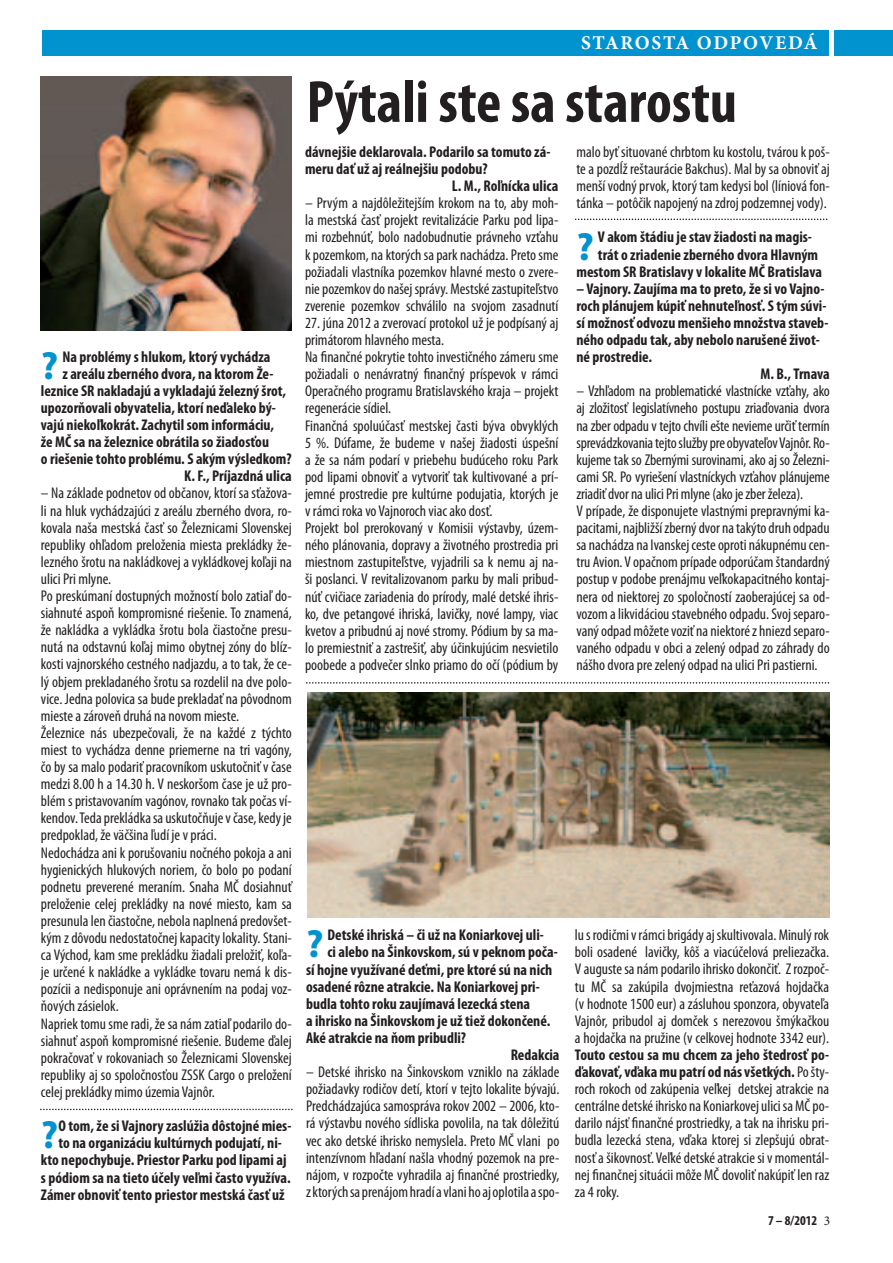
<style>
.page{position:relative;width:893px;height:1263px;background:#fff}
.page>*{position:absolute;margin:0;border:0;box-sizing:border-box;transform-origin:0 0}
.t1{font:700 condensed 60px "Myriad Pro";color:#231f20}
.t2{font:700 39.45px "Myriad Pro";color:#0093d0}
.t3{font:700 19.5px "Minion Pro";letter-spacing:.08em;color:#fff}
.t4{font:condensed 15.6px/17.1px "Myriad Pro";color:#231f20;text-align:justify}
.t5{font:700 condensed 15.6px "Myriad Pro";color:#231f20}
.t6{font:700 condensed 13.5px "Myriad Pro";color:#231f20}
.s1{font-weight:700}
.s2{font-family:"Minion Pro";font-weight:400;font-stretch:normal}
</style>
<div class="page">
<img style="left:41px;top:77px;width:251px;height:253px">
<div style="left:43px;top:30px;width:786px;height:26px;background:#0093d0"></div>
<div style="left:835px;top:30px;width:58px;height:26px;background:#0093d0"></div>
<svg style="left:40px;top:1109px;width:253px;height:1px"></svg>
<svg style="left:575px;top:219px;width:252px;height:1px"></svg>
<img style="left:307px;top:692px;width:523px;height:225px">
<svg style="left:306px;top:682px;width:523px;height:2px"></svg>
<p class="t3" style="left:581px;top:29px;width:238px">STAROSTA ODPOVEDÁ</p>
<h2 class="t2" style="left:41px;top:340px;width:19px">?</h2>
<p class="t5" style="left:62px;top:347px;width:210px">Na problémy s hlukom, ktorý vychádza</p>
<p class="t5" style="left:62px;top:364px;width:212px">z areálu zberného dvora, na ktorom Že-</p>
<p class="t5" style="left:41px;top:381px;width:247px">leznice SR nakladajú a vykladajú železný šrot,</p>
<p class="t5" style="left:41px;top:398px;width:236px">upozorňovali obyvatelia, ktorí neďaleko bý-</p>
<p class="t5" style="left:41px;top:415px;width:235px">vajú niekoľkokrát. Zachytil som informáciu,</p>
<p class="t5" style="left:41px;top:432px;width:230px">že MČ sa na železnice obrátila so žiadosťou</p>
<p class="t5" style="left:41px;top:449px;width:252px">o riešenie tohto problému. S akým výsledkom?</p>
<p class="t5" style="left:184px;top:466px;width:109px">K. F., Príjazdná ulica</p>
<p class="t4" style="left:41px;top:485px;width:252px;text-align:left">– Na základe podnetov od občanov, ktorí sa sťažova&shy;li na hluk vychádzajúci z areálu zberného dvora, ro&shy;kovala naša mestská časť so Železnicami Slovenskej republiky ohľadom preloženia miesta prekládky že&shy;lezného šrotu na nakládkovej a vykládkovej koľaji na ulici Pri mlyne.<br>Po preskúmaní dostupných možností bolo zatiaľ do&shy;siahnuté aspoň kompromisné riešenie. To znamená, že nakládka a vykládka šrotu bola čiastočne presu&shy;nutá na odstavnú koľaj mimo obytnej zóny do blíz&shy;kosti vajnorského cestného nadjazdu, a to tak, že ce&shy;lý objem prekladaného šrotu sa rozdelil na dve polo&shy;vice. Jedna polovica sa bude prekladať na pôvodnom mieste a zároveň druhá na novom mieste.<br>Železnice nás ubezpečovali, že na každé z týchto miest to vychádza denne priemerne na tri vagóny, čo by sa malo podariť pracovníkom uskutočniť v čase medzi 8.00 h a 14.30 h. V neskoršom čase je už pro&shy;blém s pristavovaním vagónov, rovnako tak počas ví&shy;kendov. Teda prekládka sa uskutočňuje v čase, kedy je predpoklad, že väčšina ľudí je v práci.<br>Nedochádza ani k porušovaniu nočného pokoja a ani hygienických hlukových noriem, čo bolo po podaní podnetu preverené meraním. Snaha MČ dosiahnuť preloženie celej prekládky na nové miesto, kam sa presunula len čiastočne, nebola naplnená predovšet&shy;kým z dôvodu nedostatočnej kapacity lokality. Stani&shy;ca Východ, kam sme prekládku žiadali preložiť, koľa&shy;je určené k nakládke a vykládke tovaru nemá k dis&shy;pozícii a nedisponuje ani oprávnením na podaj voz&shy;ňových zásielok.<br>Napriek tomu sme radi, že sa nám zatiaľ podarilo do&shy;siahnuť aspoň kompromisné riešenie. Budeme ďalej pokračovať v rokovaniach so Železnicami Slovenskej republiky aj so spoločnosťou ZSSK Cargo o preložení celej prekládky mimo územia Vajnôr.</p>
<h2 class="t2" style="left:41px;top:1109px;width:19px">?</h2>
<p class="t5" style="left:58px;top:1116px;width:234px">O tom, že si Vajnory zaslúžia dôstojné mies-</p>
<p class="t5" style="left:58px;top:1133px;width:225px">to na organizáciu kultúrnych podujatí, ni-</p>
<p class="t5" style="left:41px;top:1150px;width:247px">kto nepochybuje. Priestor Parku pod lipami aj</p>
<p class="t5" style="left:41px;top:1167px;width:251px">s pódiom sa na tieto účely veľmi často využíva.</p>
<p class="t5" style="left:41px;top:1185px;width:245px">Zámer obnoviť tento priestor mestská časť už</p>
<h1 class="t1" style="left:307px;top:64px;width:432px">Pýtali ste sa starostu</h1>
<p class="t5" style="left:305px;top:142px;width:247px">dávnejšie deklarovala. Podarilo sa tomuto zá-</p>
<p class="t5" style="left:305px;top:159px;width:184px">meru dať už aj reálnejšiu podobu?</p>
<p class="t5" style="left:452px;top:176px;width:108px">l. M., Roľnícka ulica</p>
<p class="t4" style="left:305px;top:194px;width:255px">– Prvým a najdôležitejším krokom na to, aby moh&shy;la mestská časť projekt revitalizácie Parku pod lipa&shy;mi rozbehnúť, bolo nadobudnutie právneho vzťahu k pozemkom, na ktorých sa park nachádza. Preto sme požiadali vlastníka pozemkov hlavné mesto o zvere&shy;nie pozemkov do našej správy. Mestské zastupiteľstvo zverenie pozemkov schválilo na svojom zasadnutí</p>
<p class="t4" style="left:305px;top:314px;width:255px;text-align:left">27. júna 2012 a zverovací protokol už je podpísaný aj primátorom hlavného mesta.<br>Na finančné pokrytie tohto investičného zámeru sme požiadali o nenávratný finančný príspevok v rámci Operačného programu Bratislavského kraja – projekt regenerácie sídiel.<br>Finančná spoluúčasť mestskej časti býva obvyklých 5 %. Dúfame, že budeme v našej žiadosti úspešní a že sa nám podarí v priebehu budúceho roku Park pod lipami obnoviť a vytvoriť tak kultivované a prí&shy;jemné prostredie pre kultúrne podujatia, ktorých je v rámci roka vo Vajnoroch viac ako dosť.<br>Projekt bol prerokovaný v Komisii výstavby, územ&shy;ného plánovania, dopravy a životného prostredia pri miestnom zastupiteľstve, vyjadrili sa k nemu aj na&shy;ši poslanci. V revitalizovanom parku by mali pribud&shy;núť cvičiace zariadenia do prírody, malé detské ihris&shy;ko, dve petangové ihriská, lavičky, nové lampy, viac kvetov a pribudnú aj nové stromy. Pódium by sa ma&shy;lo premiestniť a zastrešiť, aby účinkujúcim nesvietilo poobede a podvečer slnko priamo do očí (pódium by</p>
<p class="t4" style="left:576px;top:143px;width:255px">malo byť situované chrbtom ku kostolu, tvárou k poš&shy;te a pozdĺž reštaurácie Bakchus). Mal by sa obnoviť aj menší vodný prvok, ktorý tam kedysi bol (líniová fon&shy;tánka – potôčik napojený na zdroj podzemnej vody).</p>
<h2 class="t2" style="left:576px;top:221px;width:19px">?</h2>
<p class="t5" style="left:598px;top:227px;width:216px">V akom štádiu je stav žiadosti na magis-</p>
<p class="t5" style="left:598px;top:245px;width:222px">trát o zriadenie zberného dvora Hlavným</p>
<p class="t5" style="left:576px;top:262px;width:247px">mestom SR Bratislavy v lokalite MČ Bratislava</p>
<p class="t5" style="left:576px;top:279px;width:250px">– Vajnory. Zaujíma ma to preto, že si vo Vajno-</p>
<p class="t5" style="left:576px;top:296px;width:251px">roch plánujem kúpiť nehnuteľnosť. S tým súvi-</p>
<p class="t5" style="left:576px;top:313px;width:254px">sí možnosť odvozu menšieho množstva staveb-</p>
<p class="t5" style="left:576px;top:330px;width:245px">ného odpadu tak, aby nebolo narušené život-</p>
<p class="t5" style="left:576px;top:347px;width:77px">né prostredie.</p>
<p class="t5" style="left:760px;top:364px;width:71px">M. B., Trnava</p>
<p class="t4" style="left:576px;top:382px;width:255px;text-align:left">– Vzhľadom na problematické vlastnícke vzťahy, ako aj zložitosť legislatívneho postupu zriaďovania dvora na zber odpadu v tejto chvíli ešte nevieme určiť termín sprevádzkovania tejto služby pre obyvateľov Vajnôr. Ro&shy;kujeme tak so Zbernými surovinami, ako aj so Železni&shy;cami SR. Po vyriešení vlastníckych vzťahov plánujeme zriadiť dvor na ulici Pri mlyne (ako je zber železa).<br>V prípade, že disponujete vlastnými prepravnými ka&shy;pacitami, najbližší zberný dvor na takýto druh odpadu sa nachádza na Ivanskej ceste oproti nákupnému cen&shy;tru Avion. V opačnom prípade odporúčam štandardný postup v podobe prenájmu veľkokapacitného kontaj&shy;nera od niektorej zo spoločností zaoberajúcej sa od&shy;vozom a likvidáciou stavebného odpadu. Svoj separo&shy;vaný odpad môžete voziť na niektoré z hniezd separo&shy;vaného odpadu v obci a zelený odpad zo záhrady do nášho dvora pre zelený odpad na ulici Pri pastierni.</p>
<h2 class="t2" style="left:306px;top:918px;width:19px">?</h2>
<p class="t5" style="left:328px;top:925px;width:218px">Detské ihriská – či už na Koniarkovej uli-</p>
<p class="t5" style="left:328px;top:942px;width:232px">ci alebo na Šinkovskom, sú v peknom poča-</p>
<p class="t5" style="left:306px;top:959px;width:248px">sí hojne využívané deťmi, pre ktoré sú na nich</p>
<p class="t5" style="left:306px;top:977px;width:235px">osadené rôzne atrakcie. Na Koniarkovej pri-</p>
<p class="t5" style="left:306px;top:994px;width:226px">budla tohto roku zaujímavá lezecká stena</p>
<p class="t5" style="left:306px;top:1011px;width:246px">a ihrisko na Šinkovskom je už tiež dokončené.</p>
<p class="t5" style="left:306px;top:1028px;width:162px">Aké atrakcie na ňom pribudli?</p>
<p class="t5" style="left:511px;top:1045px;width:50px">Redakcia</p>
<p class="t4" style="left:306px;top:1063px;width:255px">– Detské ihrisko na Šinkovskom vzniklo na základe požiadavky rodičov detí, ktorí v tejto lokalite bývajú.<br>Predchádzajúca samospráva rokov 2002 – 2006, kto&shy;rá výstavbu nového sídliska povolila, na tak dôležitú vec ako detské ihrisko nemyslela. Preto MČ vlani po intenzívnom hľadaní našla vhodný pozemok na pre&shy;nájom, v rozpočte vyhradila aj finančné prostriedky, z ktorých sa prenájom hradí a vlani ho aj oplotila a spo-</p>
<p class="t4" style="left:575px;top:926px;width:256px">lu s rodičmi v rámci brigády aj skultivovala. Minulý rok boli osadené lavičky, kôš a viacúčelová preliezačka.<br>V auguste sa nám podarilo ihrisko dokončiť. Z rozpoč&shy;tu MČ sa zakúpila dvojmiestna reťazová hojdačka (v hodnote 1500 eur) a zásluhou sponzora, obyvateľa Vajnôr, pribudol aj domček s nerezovou šmýkačkou a hojdačka na pružine (v celkovej hodnote 3342 eur).</p>
<p class="t4" style="left:575px;top:1046px;width:256px"><span class="s1">Touto cestou sa mu chcem za jeho štedrosť po&shy;ďakovať, vďaka mu patrí od nás všetkých.</span> Po šty&shy;roch rokoch od zakúpenia veľkej detskej atrakcie na centrálne detské ihrisko na Koniarkovej ulici sa MČ po&shy;darilo nájsť finančné prostriedky, a tak na ihrisku pri&shy;budla lezecká stena, vďaka ktorej si zlepšujú obrat&shy;nosť a šikovnosť. Veľké detské atrakcie si v momentál&shy;nej finančnej situácii môže MČ dovoliť nakúpiť len raz za 4 roky.</p>
<p class="t6" style="left:768px;top:1212px;width:64px">7 – 8/2012 <span class="s2">3</span></p>
</div>
